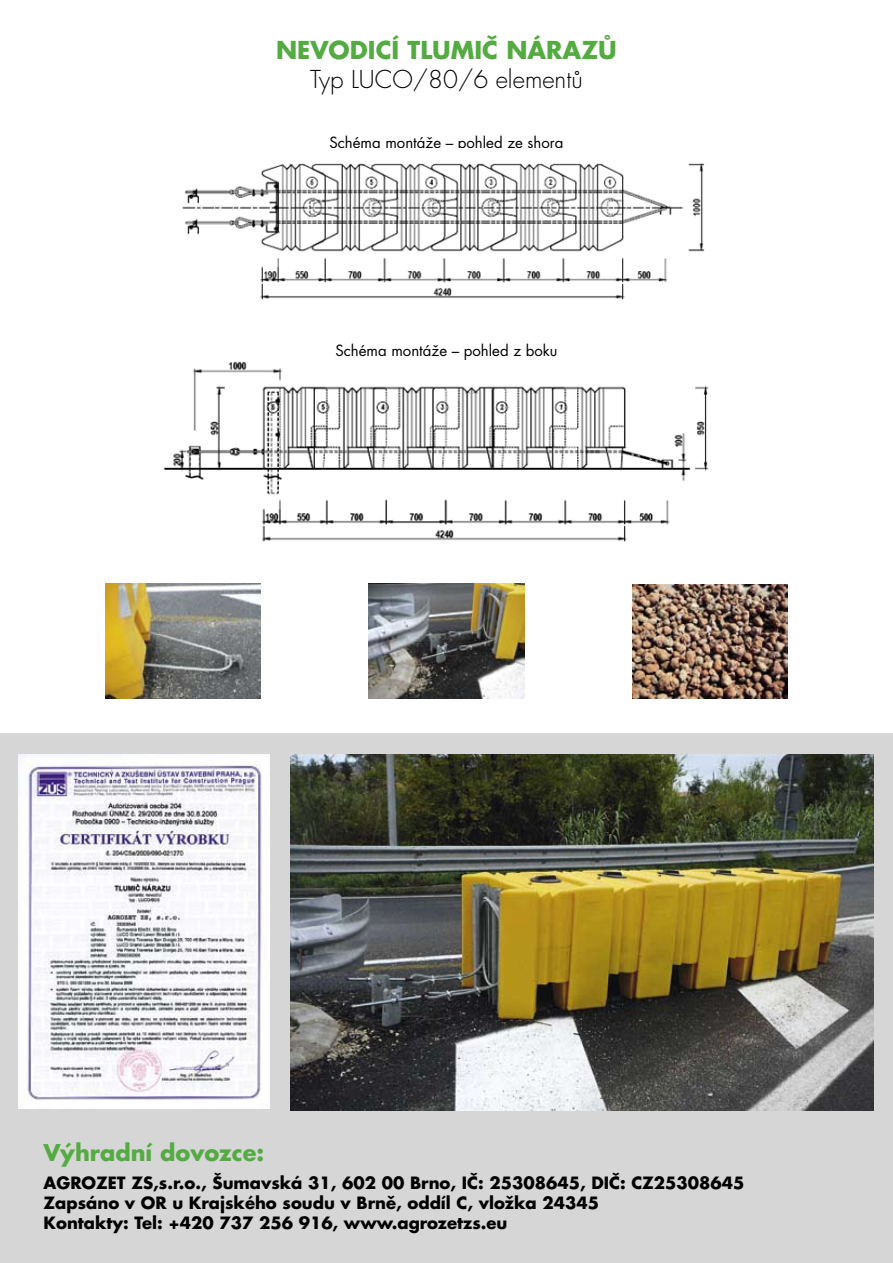
<style>
.page{position:relative;width:893px;height:1263px;background:#fff}
.page>*{position:absolute;margin:0;border:0;box-sizing:border-box;transform-origin:0 0}
.t1{font:700 24px "Futura CE";color:#54ab42}
.t2{font:300 24px "Futura CE";color:#000}
.t3{font:700 22.5px "Futura CE";color:#54ab42}
.t4{font:700 16.5px/19.8px "Futura CE";color:#000}
.t5{font:15px "Futura CE";color:#000}
</style>
<div class="page">
<img style="left:163px;top:361px;width:546px;height:181px">
<div style="left:0;top:734px;width:893px;height:529px;background:#d6d6d6"></div>
<img style="left:18px;top:755px;width:251px;height:353px">
<img style="left:290px;top:755px;width:584px;height:356px">
<img style="left:182px;top:162px;width:523px;height:138px">
<img style="left:105px;top:584px;width:155px;height:115px">
<img style="left:369px;top:584px;width:155px;height:115px">
<img style="left:633px;top:584px;width:155px;height:115px">
<h1 class="t1" style="left:276px;top:35px;width:342px">NEVODICÍ TLUMIČ NÁRAZŮ</h1>
<h1 class="t2" style="left:310px;top:66px;width:274px">Typ LUCO/80/6 elementů</h1>
<p class="t5" style="left:329px;top:133px;width:236px">Schéma montáže – pohled ze shora</p>
<p class="t5" style="left:335px;top:341px;width:224px">Schéma montáže – pohled z boku</p>
<h2 class="t3" style="left:44px;top:1138px;width:222px">Výhradní dovozce:</h2>
<p class="t4" style="left:44px;top:1173px;width:702px">AGROZET ZS,s.r.o., Šumavská 31, 602 00 Brno, IČ: 25308645, DIČ: CZ25308645<br>Zapsáno v OR u Krajského soudu v Brně, oddíl C, vložka 24345<br>Kontakty: Tel: +420 737 256 916, www.agrozetzs.eu</p>
</div>
